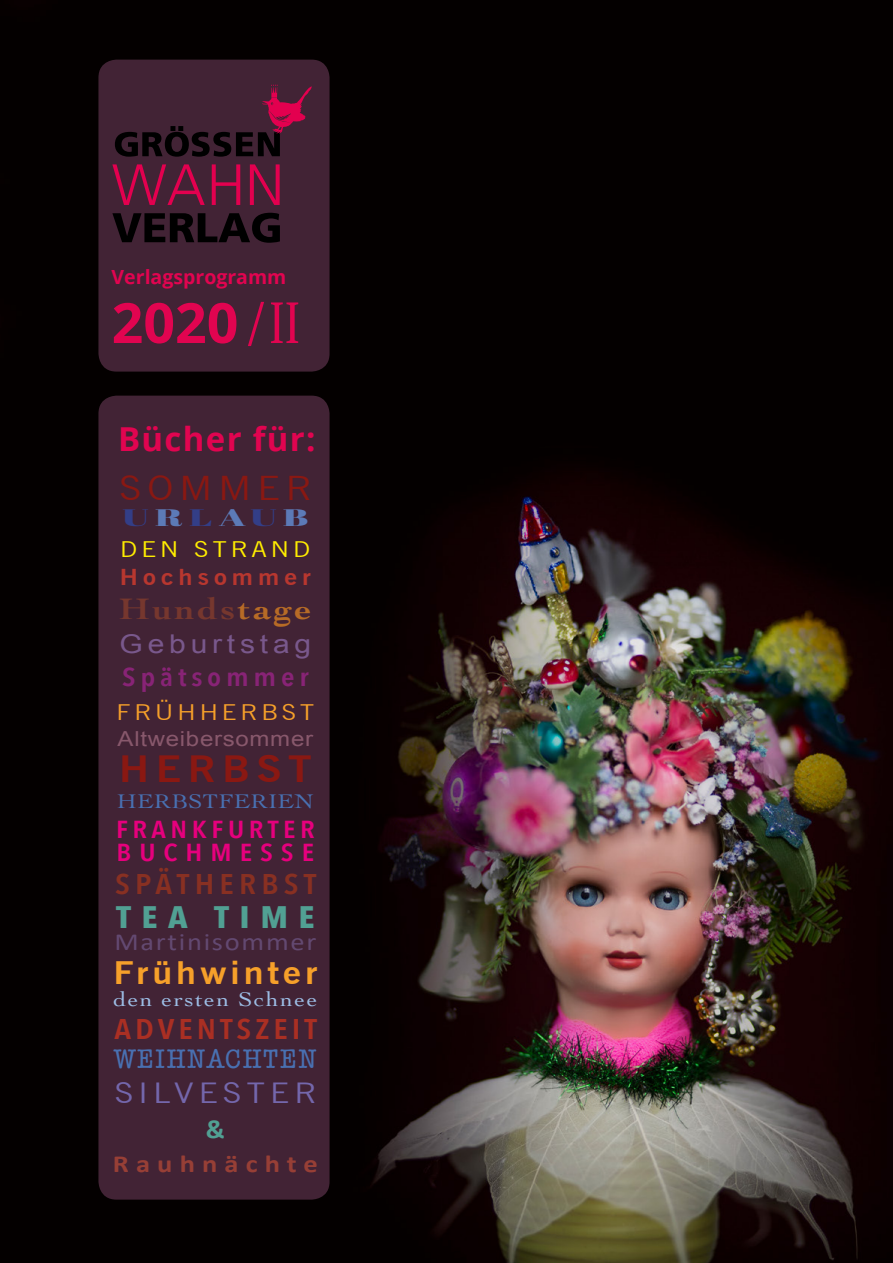
<style>
.page{position:relative;width:893px;height:1263px;background:#fff}
.page>*{position:absolute;margin:0;border:0;box-sizing:border-box;transform-origin:0 0}
.t1{font:700 55.5px "Open Sans";color:#e10450}
.t2{font:700 36.15px "News Gothic BT";letter-spacing:.16em;color:#8a1812;scale:1.16 1}
.t3{font:33.6px "News Gothic BT";letter-spacing:.16em;color:#8a1812;scale:1.16 1}
.t4{font:700 33px "Open Sans";letter-spacing:.04em;color:#e10450}
.t5{font:700 31.05px "News Gothic BT";letter-spacing:.11em;color:#f6a02a;scale:1.16 1}
.t6{font:700 31.05px "Cochin";letter-spacing:.08em;color:#76372e;scale:1.16 1}
.t7{font:700 31.05px "Avenir Next Condensed";letter-spacing:.29em;color:#51a093;scale:1.16 1}
.t8{font:600 28.5px "Avenir Next Condensed";letter-spacing:.12em;color:#aa2f23;scale:1.16 1}
.t9{font:600 28.5px "Avenir Next Condensed";letter-spacing:.16em;color:#883022;scale:1.16 1}
.t10{font:28.5px "News Gothic BT";letter-spacing:.16em;color:#7467ac;scale:1.16 1}
.t11{font:condensed 27.75px "American Typewriter";letter-spacing:.03em;color:#4970b1;scale:1.16 1}
.t12{font:700 27px "Calibri";color:#51a093}
.t13{font:25.8px "Arial";letter-spacing:.16em;color:#79588c;scale:1.16 1}
.t14{font:600 25.8px "Avenir Next Condensed";letter-spacing:.16em;color:#882376;scale:1.16 1}
.t15{font:600 24.6px/23.2px "Avenir Next Condensed";letter-spacing:.16em;color:#e6007d;scale:1.16 1}
.t16{font:24.6px "Calibri";letter-spacing:.06em;color:#634971;scale:1.16 1}
.t17{font:700 24.6px "Calibri";letter-spacing:.25em;color:#973f36;scale:1.16 1}
.t18{font:23.85px "Abril Fatface";letter-spacing:.16em;color:#333e87;scale:1.63 1}
.t19{font:700 22.05px "News Gothic BT";letter-spacing:.2em;color:#b8372f;scale:1.16 1}
.t20{font:22.05px "News Gothic BT";letter-spacing:.16em;color:#f6a02a;scale:1.16 1}
.t21{font:22.05px "News Gothic BT";letter-spacing:.16em;color:#ffed00;scale:1.16 1}
.t22{font:20.7px "Arial";letter-spacing:.03em;color:#88586c;scale:1.16 1}
.t23{font:20.7px "Cochin";letter-spacing:.06em;color:#9cbde5;scale:1.16 1}
.t24{font:20.7px "Cochin";letter-spacing:.01em;color:#4970b1;scale:1.16 1}
.t25{font:700 19.5px "Open Sans";color:#e10450}
.s1{font-family:"More Pro";font-weight:400;font-stretch:condensed}
.s2{color:#5c7ab7}
.s3{color:#b76b26}
</style>
<div class="page">
<img style="left:0;top:0;width:893px;height:1263px">
<div style="left:98px;top:60px;width:232px;height:312px;background:#422335;border-radius:18px"></div>
<div style="left:98px;top:396px;width:232px;height:803px;background:#422335;border-radius:18px"></div>
<svg style="left:112px;top:213px;width:168px;height:30px"></svg>
<svg style="left:112px;top:164px;width:168px;height:41px"></svg>
<svg style="left:115px;top:85px;width:197px;height:72px"></svg>
<p class="t25" style="left:112px;top:264px;width:176px">Verlagsprogramm</p>
<h1 class="t1" style="left:112px;top:284px;width:190px">2020 <span class="s1">/II</span></h1>
<h3 class="t4" style="left:118px;top:416px;width:199px">Bücher für:</h3>
<h3 class="t3" style="left:119px;top:468px;width:167px">SOMMER</h3>
<p class="t18" style="left:122px;top:501px;width:116px">U<span class="s2">R</span>L<span class="s2">A</span>U<span class="s2">B</span></p>
<p class="t21" style="left:120px;top:536px;width:166px">DEN STRAND</p>
<p class="t19" style="left:120px;top:564px;width:166px">Hochsommer</p>
<p class="t6" style="left:119px;top:588px;width:167px">Hunds<span class="s3">tage</span></p>
<p class="t13" style="left:120px;top:627px;width:167px">Geburtstag</p>
<p class="t14" style="left:122px;top:655px;width:162px">Spätsommer</p>
<p class="t20" style="left:117px;top:699px;width:172px">FRÜHHERBST</p>
<p class="t22" style="left:118px;top:725px;width:170px">Altweibersommer</p>
<h2 class="t2" style="left:119px;top:747px;width:168px">HERBST</h2>
<p class="t24" style="left:117px;top:787px;width:171px">HERBSTFERIEN</p>
<p class="t15" style="left:116px;top:817px;width:173px">FRANKFURTER<br>BUCHMESSE</p>
<p class="t9" style="left:115px;top:860px;width:175px">SPÄTHERBST</p>
<p class="t7" style="left:116px;top:898px;width:173px">TEA TIME</p>
<p class="t16" style="left:114px;top:925px;width:176px">Martinisommer</p>
<p class="t5" style="left:113px;top:954px;width:177px">Frühwinter</p>
<p class="t23" style="left:113px;top:985px;width:177px">den ersten Schnee</p>
<p class="t8" style="left:114px;top:1005px;width:176px">ADVENTSZEIT</p>
<p class="t11" style="left:114px;top:1038px;width:177px">WEIHNACHTEN</p>
<p class="t10" style="left:115px;top:1076px;width:175px">SILVESTER</p>
<p class="t12" style="left:206px;top:1110px;width:21px">&amp;</p>
<p class="t17" style="left:113px;top:1147px;width:178px">Rauhnächte</p>
</div>
